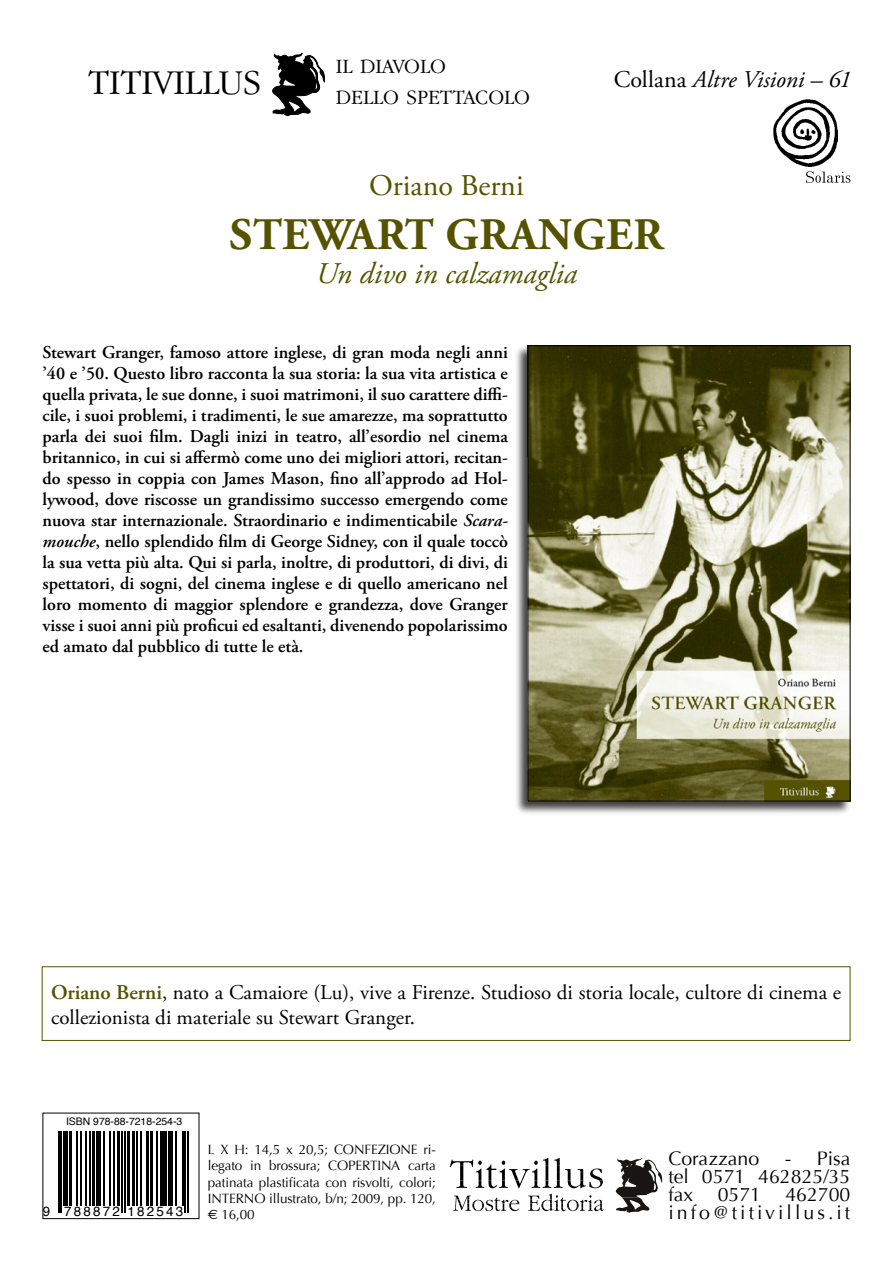
<style>
.page{position:relative;width:893px;height:1263px;background:#fff}
.page>*{position:absolute;margin:0;border:0;box-sizing:border-box;transform-origin:0 0}
.Normale{font:700 45px "Adobe Garamond Pro";letter-spacing:.015em;color:#555300}
.t1{font:300 36px "Garamond IT Cby BT";color:#000}
.Normale-2{font:italic 30px "Adobe Garamond Pro";color:#555300}
.Pa0{font:30px "Adobe Garamond Pro";color:#555300}
.t2{font:italic 24px "Adobe Garamond Pro";color:#000}
.Body_Text{font:21px/25.2px "Adobe Garamond Pro";color:#000}
.t3{font:300 21px "Garamond IT Cby BT";color:#000}
.t4{font:19.5px "Optima";color:#000}
.t5{font:19.5px "Optima";letter-spacing:.155em;color:#000}
.t6{font:600 18px/21px "Adobe Garamond Pro";color:#000;text-align:justify}
.t7{font:13.5px/16.2px "Optima";letter-spacing:-.01em;color:#000;text-align:justify}
.t8{font:13.35px "Helvetica";letter-spacing:.165em;color:#000}
.t9{font:10.35px "Helvetica";color:#000}
.s1{font-style:normal}
.s2{font-style:italic}
.s3{font-weight:600;color:#565300}
.s4{font-family:"Euro Sans"}
</style>
<div class="page">
<div style="left:513px;top:344px;width:339px;height:472px;background:#000;opacity:.75"></div>
<img style="left:529px;top:347px;width:319px;height:452px">
<div style="left:527px;top:345px;width:323px;height:456px;border:1px solid #000"></div>
<div style="left:42px;top:966px;width:808px;height:75px;border:1px solid #565300"></div>
<hr style="left:58px;top:1131px;width:1px;height:82px;background:#000">
<hr style="left:61px;top:1131px;width:1px;height:82px;background:#000">
<hr style="left:64px;top:1131px;width:4px;height:75px;background:#000">
<hr style="left:69px;top:1131px;width:3px;height:75px;background:#000">
<hr style="left:76px;top:1131px;width:1px;height:75px;background:#000">
<hr style="left:80px;top:1131px;width:1px;height:75px;background:#000">
<hr style="left:86px;top:1131px;width:1px;height:75px;background:#000">
<hr style="left:90px;top:1131px;width:1px;height:75px;background:#000">
<hr style="left:92px;top:1131px;width:3px;height:75px;background:#000">
<hr style="left:97px;top:1131px;width:4px;height:75px;background:#000">
<hr style="left:104px;top:1131px;width:1px;height:75px;background:#000">
<hr style="left:109px;top:1131px;width:1px;height:75px;background:#000">
<hr style="left:113px;top:1131px;width:2px;height:75px;background:#000">
<hr style="left:117px;top:1131px;width:3px;height:75px;background:#000">
<hr style="left:121px;top:1131px;width:2px;height:82px;background:#000">
<hr style="left:124px;top:1131px;width:2px;height:82px;background:#000">
<hr style="left:127px;top:1131px;width:3px;height:75px;background:#000">
<hr style="left:132px;top:1131px;width:3px;height:75px;background:#000">
<hr style="left:137px;top:1131px;width:1px;height:75px;background:#000">
<hr style="left:141px;top:1131px;width:1px;height:75px;background:#000">
<hr style="left:146px;top:1131px;width:3px;height:75px;background:#000">
<hr style="left:150px;top:1131px;width:3px;height:75px;background:#000">
<hr style="left:156px;top:1131px;width:1px;height:75px;background:#000">
<hr style="left:160px;top:1131px;width:4px;height:75px;background:#000">
<hr style="left:165px;top:1131px;width:2px;height:75px;background:#000">
<hr style="left:168px;top:1131px;width:4px;height:75px;background:#000">
<hr style="left:175px;top:1131px;width:1px;height:75px;background:#000">
<hr style="left:182px;top:1131px;width:1px;height:75px;background:#000">
<hr style="left:185px;top:1131px;width:1px;height:82px;background:#000">
<hr style="left:188px;top:1131px;width:1px;height:82px;background:#000">
<div style="left:43px;top:1113px;width:156px;height:106px;border:1px solid #000"></div>
<svg style="left:272px;top:53px;width:53px;height:63px"></svg>
<svg style="left:616px;top:1158px;width:46px;height:55px"></svg>
<svg style="left:450px;top:1158px;width:153px;height:30px"></svg>
<svg style="left:453px;top:1194px;width:151px;height:17px"></svg>
<img style="left:773px;top:99px;width:64px;height:68px">
<svg style="left:806px;top:171px;width:44px;height:12px"></svg>
<p class="t1" style="left:88px;top:61px;width:174px">TITIVILLUS</p>
<p class="t3" style="left:336px;top:53px;width:112px">IL DIAVOLO</p>
<p class="t3" style="left:336px;top:85px;width:196px">DELLO SPETTACOLO</p>
<p class="t2" style="left:614px;top:65px;width:239px"><span class="s1">Collana</span> Altre Visioni – 61</p>
<p class="Pa0" style="left:369px;top:167px;width:156px">Oriano Berni</p>
<p class="Normale" style="left:230px;top:208px;width:435px">STEWART GRANGER</p>
<p class="Normale-2" style="left:316px;top:256px;width:263px">Un divo in calzamaglia</p>
<p class="t6" style="left:43px;top:342px;width:467px">Stewart Granger, famoso attore inglese, di gran moda negli anni ’40 e ’50. Questo libro racconta la sua storia: la sua vita artistica e quella privata, le sue donne, i suoi matrimoni, il suo carattere diffi&shy;cile, i suoi problemi, i tradimenti, le sue amarezze, ma soprattutto parla dei suoi film. Dagli inizi in teatro, all’esordio nel cinema britannico, in cui si affermò come uno dei migliori attori, recitan&shy;do spesso in coppia con James Mason, fino all’approdo ad Hol&shy;lywood, dove riscosse un grandissimo successo emergendo come nuova star internazionale. Straordinario e indimenticabile <span class="s2">Scara&shy;mouche</span>, nello splendido film di George Sidney, con il quale toccò la sua vetta più alta. Qui si parla, inoltre, di produttori, di divi, di spettatori, di sogni, del cinema inglese e di quello americano nel loro momento di maggior splendore e grandezza, dove Granger visse i suoi anni più proficui ed esaltanti, divenendo popolarissimo ed amato dal pubblico di tutte le età.</p>
<p class="Body_Text" style="left:51px;top:980px;width:792px"><span class="s3">Oriano Berni</span>, nato a Camaiore (Lu), vive a Firenze. Studioso di storia locale, cultore di cinema e collezionista di materiale su Stewart Granger.</p>
<p class="t9" style="left:66px;top:1114px;width:118px">ISBN 978-88-7218-254-3</p>
<p class="t8" style="left:43px;top:1202px;width:142px">9 788872 182543</p>
<p class="t7" style="left:208px;top:1142px;width:230px">L X H: 14,5 x 20,5; CONFEZIONE ri&shy;legato in brossura; COPERTINA carta patinata plastificata con risvolti, colori; INTERNO illustrato, b/n; 2009, pp. 120, <span class="s4">€</span> 16,00</p>
<p class="t4" style="left:668px;top:1147px;width:92px">Corazzano</p>
<p class="t4" style="left:785px;top:1147px;width:67px">- Pisa</p>
<p class="t4" style="left:668px;top:1165px;width:183px">tel 0571 462825/35</p>
<p class="t4" style="left:668px;top:1183px;width:183px">fax 0571 462700</p>
<p class="t5" style="left:668px;top:1201px;width:183px">info@titivillus.it</p>
</div>
